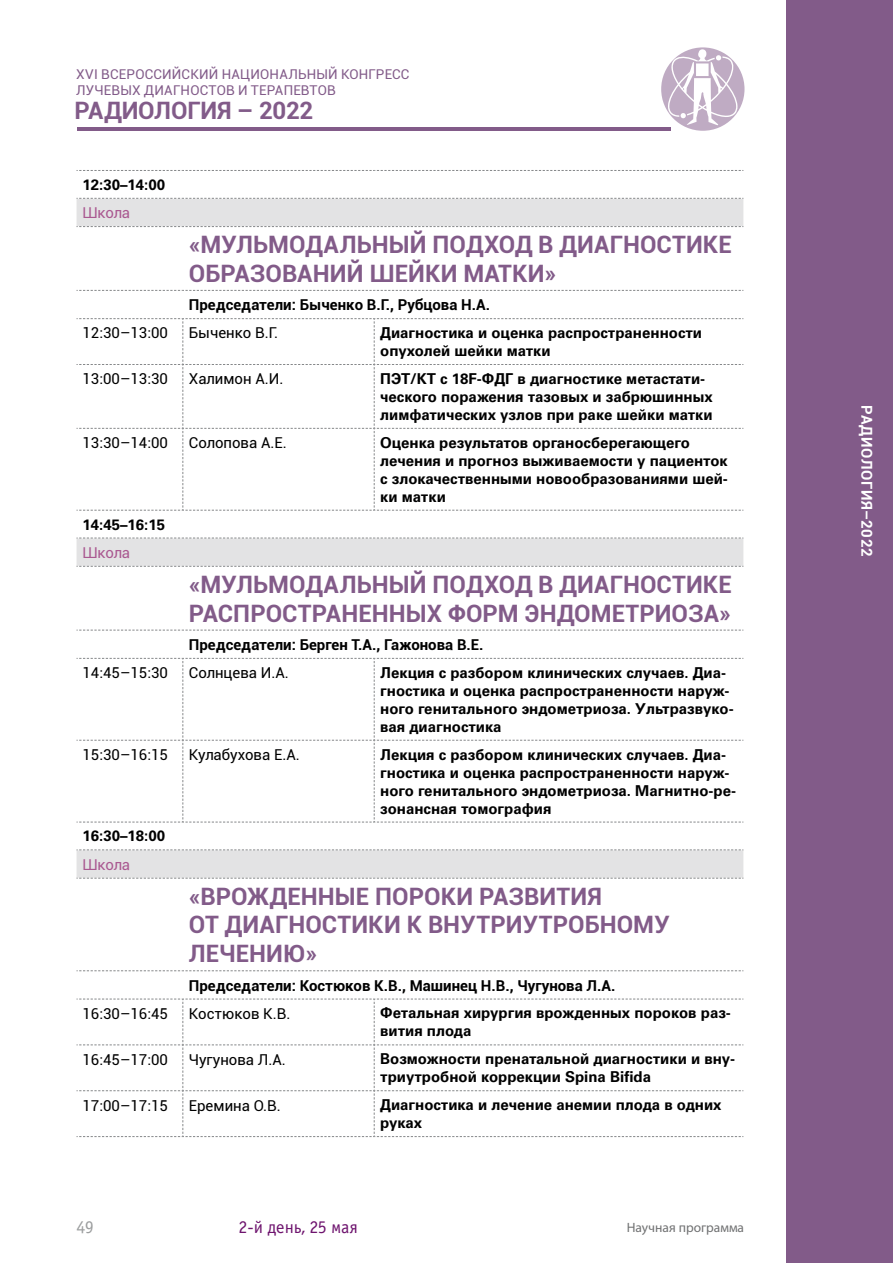
<style>
.page{position:relative;width:893px;height:1263px;background:#fff}
.page>*{position:absolute;margin:0;border:0;box-sizing:border-box;transform-origin:0 0}
.t1{font:700 24px/28.8px "Roboto";letter-spacing:.005em;color:#825b89}
.t2{font:18px "Officina Sans Book C";color:#6e146e}
.t3{font:18px "Officina Sans Book C";color:#9c9e9f}
.t4{font:700 15px/18px "Univers C";color:#000}
.t5{font:15px "Roboto";color:#000}
.t6{font:700 15px "Roboto";color:#000}
.t7{font:700 15px "Roboto";letter-spacing:.04em;color:#fff}
.t8{font:15px "Roboto";letter-spacing:-.015em;color:#aa5991}
.t9{font:13.5px/16.2px "Roboto";letter-spacing:.015em;color:#825b89}
.t10{font:13.5px "Myriad Pro";color:#707172}
</style>
<div class="page">
<div style="left:786px;top:0;width:107px;height:1263px;background:#825b89"></div>
<svg style="left:661px;top:47px;width:83px;height:84px"></svg>
<hr style="left:77px;top:128px;width:594px;height:3px;background:#825b89">
<svg style="left:77px;top:199px;width:666px;height:679px"></svg>
<svg style="left:77px;top:170px;width:666px;height:1px"></svg>
<svg style="left:77px;top:290px;width:666px;height:1px"></svg>
<svg style="left:77px;top:630px;width:666px;height:1px"></svg>
<svg style="left:77px;top:318px;width:666px;height:193px"></svg>
<svg style="left:77px;top:658px;width:666px;height:165px"></svg>
<svg style="left:77px;top:970px;width:666px;height:1px"></svg>
<svg style="left:77px;top:999px;width:666px;height:138px"></svg>
<svg style="left:77px;top:198px;width:666px;height:1px"></svg>
<svg style="left:77px;top:538px;width:666px;height:1px"></svg>
<svg style="left:77px;top:226px;width:666px;height:1px"></svg>
<svg style="left:77px;top:566px;width:666px;height:1px"></svg>
<svg style="left:77px;top:849px;width:666px;height:1px"></svg>
<svg style="left:77px;top:878px;width:666px;height:1px"></svg>
<p class="t9" style="left:76px;top:66px;width:335px">XVI ВСЕРОССИЙСКИЙ НАЦИОНАЛЬНЫЙ КОНГРЕСС<br>ЛУЧЕВЫХ ДИАГНОСТОВ И ТЕРАПЕВТОВ</p>
<h1 class="t1" style="left:74px;top:95px;width:240px">РАДИОЛОГИЯ – 2022</h1>
<p class="t4" style="left:83px;top:175px;width:84px">12:30–14:00</p>
<p class="t8" style="left:83px;top:202px;width:49px">Школа</p>
<h1 class="t1" style="left:189px;top:229px;width:545px">«МУЛЬМОДАЛЬНЫЙ ПОДХОД В ДИАГНОСТИКЕ<br>ОБРАЗОВАНИЙ ШЕЙКИ МАТКИ»</h1>
<p class="t6" style="left:189px;top:294px;width:303px">Председатели: Быченко В.Г., Рубцова Н.А.</p>
<p class="t5" style="left:83px;top:323px;width:87px">12:30–13:00</p>
<p class="t5" style="left:189px;top:323px;width:91px">Быченко В.Г.</p>
<p class="t4" style="left:380px;top:323px;width:323px">Диагностика и оценка распространенности опухолей шейки матки</p>
<p class="t5" style="left:83px;top:368px;width:87px">13:00–13:30</p>
<p class="t5" style="left:189px;top:368px;width:96px">Халимон А.И.</p>
<p class="t4" style="left:380px;top:369px;width:334px">ПЭТ/КТ с 18F-ФДГ в диагностике метастати&shy;ческого поражения тазовых и забрюшинных лимфатических узлов при раке шейки матки</p>
<p class="t5" style="left:83px;top:432px;width:87px">13:30–14:00</p>
<p class="t5" style="left:189px;top:432px;width:100px">Солопова А.Е.</p>
<p class="t4" style="left:380px;top:433px;width:349px">Оценка результатов органосберегающего лечения и прогноз выживаемости у пациенток с злокачественными новообразованиями шей&shy;ки матки</p>
<p class="t4" style="left:83px;top:515px;width:84px">14:45–16:15</p>
<p class="t8" style="left:83px;top:542px;width:49px">Школа</p>
<h1 class="t1" style="left:189px;top:569px;width:545px">«МУЛЬМОДАЛЬНЫЙ ПОДХОД В ДИАГНОСТИКЕ<br>РАСПРОСТРАНЕННЫХ ФОРМ ЭНДОМЕТРИОЗА»</h1>
<p class="t6" style="left:189px;top:634px;width:296px">Председатели: Берген Т.А., Гажонова В.Е.</p>
<p class="t5" style="left:83px;top:662px;width:87px">14:45–15:30</p>
<p class="t5" style="left:189px;top:662px;width:102px">Солнцева И.А.</p>
<p class="t4" style="left:380px;top:663px;width:355px">Лекция с разбором клинических случаев. Диа&shy;гностика и оценка распространенности наруж&shy;ного генитального эндометриоза. Ультразвуко&shy;вая диагностика</p>
<p class="t5" style="left:83px;top:744px;width:87px">15:30–16:15</p>
<p class="t5" style="left:189px;top:744px;width:113px">Кулабухова Е.А.</p>
<p class="t4" style="left:380px;top:745px;width:357px">Лекция с разбором клинических случаев. Диа&shy;гностика и оценка распространенности наруж&shy;ного генитального эндометриоза. Магнитно-ре&shy;зонансная томография</p>
<p class="t4" style="left:83px;top:827px;width:84px">16:30–18:00</p>
<p class="t8" style="left:83px;top:854px;width:49px">Школа</p>
<h1 class="t1" style="left:189px;top:881px;width:482px">«ВРОЖДЕННЫЕ ПОРОКИ РАЗВИТИЯ<br>ОТ ДИАГНОСТИКИ К ВНУТРИУТРОБНОМУ<br>ЛЕЧЕНИЮ»</h1>
<p class="t6" style="left:189px;top:975px;width:428px">Председатели: Костюков К.В., Машинец Н.В., Чугунова Л.А.</p>
<p class="t5" style="left:83px;top:1003px;width:87px">16:30–16:45</p>
<p class="t5" style="left:189px;top:1003px;width:103px">Костюков К.В.</p>
<p class="t4" style="left:380px;top:1004px;width:352px">Фетальная хирургия врожденных пороков раз&shy;вития плода</p>
<p class="t5" style="left:83px;top:1049px;width:87px">16:45–17:00</p>
<p class="t5" style="left:189px;top:1049px;width:99px">Чугунова Л.А.</p>
<p class="t4" style="left:380px;top:1050px;width:356px">Возможности пренатальной диагностики и вну&shy;триутробной коррекции Spina Bifida</p>
<p class="t5" style="left:83px;top:1095px;width:87px">17:00–17:15</p>
<p class="t5" style="left:189px;top:1095px;width:93px">Еремина О.В.</p>
<p class="t4" style="left:380px;top:1095px;width:343px">Диагностика и лечение анемии плода в одних руках</p>
<p class="t3" style="left:77px;top:1217px;width:19px">49</p>
<p class="t2" style="left:239px;top:1217px;width:121px">2-й день, 25 мая</p>
<p class="t10" style="left:627px;top:1219px;width:119px">Научная программа</p>
<p class="t7" style="left:877px;top:405px;width:152px;rotate:90deg">РАДИОЛОГИЯ–2022</p>
</div>
